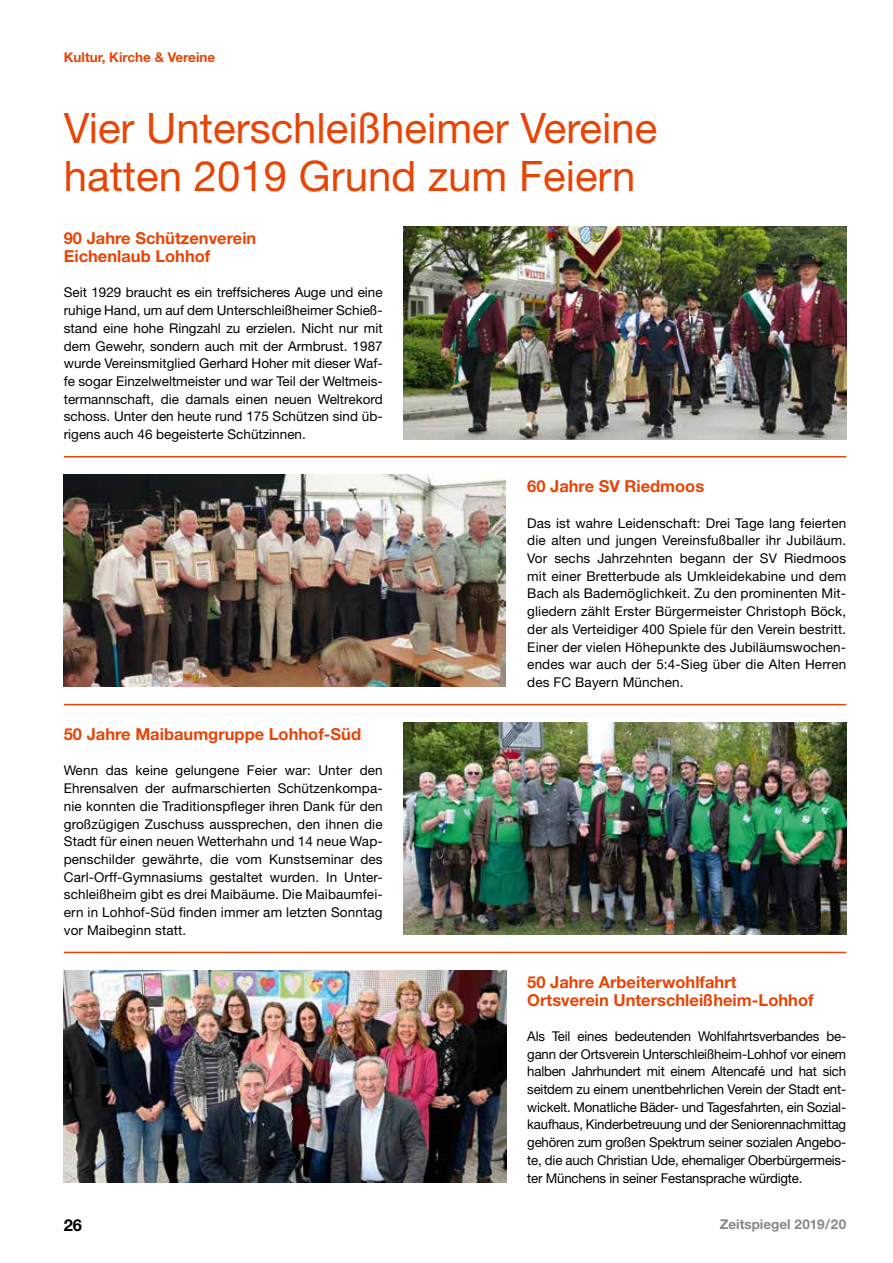
<style>
.page{position:relative;width:893px;height:1263px;background:#fff}
.page>*{position:absolute;margin:0;border:0;box-sizing:border-box;transform-origin:0 0}
.t1{font:42px/48px "Helvetica Neue";color:#e84406}
.t2{font:700 16.5px/17.7px "Helvetica Neue";color:#e84406}
.t3{font:700 16.5px "Helvetica Neue";color:#000}
.t4{font:13.5px/17.7px "Helvetica Neue";letter-spacing:.01em;color:#000;text-align:justify}
.t5{font:700 13.5px "Helvetica Neue";color:#e84406}
.t6{font:700 13.5px "Helvetica Neue";color:#868786}
</style>
<div class="page">
<hr style="left:64px;top:456px;width:782px;height:1px;background:#e84406">
<hr style="left:64px;top:704px;width:782px;height:1px;background:#e84406">
<hr style="left:64px;top:952px;width:782px;height:1px;background:#e84406">
<img style="left:404px;top:722px;width:442px;height:213px">
<img style="left:404px;top:227px;width:442px;height:212px">
<img style="left:64px;top:474px;width:442px;height:213px">
<img style="left:64px;top:970px;width:442px;height:212px">
<p class="t5" style="left:64px;top:48px;width:153px">Kultur, Kirche &amp; Vereine</p>
<h1 class="t1" style="left:64px;top:104px;width:595px">Vier Unterschleißheimer Vereine hatten 2019 Grund zum Feiern</h1>
<p class="t2" style="left:64px;top:229px;width:194px">90 Jahre Schützenverein<br>Eichenlaub Lohhof</p>
<p class="t4" style="left:64px;top:284px;width:320px">Seit 1929 braucht es ein treffsicheres Auge und eine ruhige Hand, um auf dem Unterschleißheimer Schieß&shy;stand eine hohe Ringzahl zu erzielen. Nicht nur mit dem Gewehr, sondern auch mit der Armbrust. 1987 wurde Vereinsmitglied Gerhard Hoher mit dieser Waf&shy;fe sogar Einzelweltmeister und war Teil der Weltmeis&shy;termannschaft, die damals einen neuen Weltrekord schoss. Unter den heute rund 175 Schützen sind üb&shy;rigens auch 46 begeisterte Schützinnen.</p>
<p class="t2" style="left:64px;top:725px;width:299px">50 Jahre Maibaumgruppe Lohhof-Süd</p>
<p class="t4" style="left:64px;top:762px;width:320px">Wenn das keine gelungene Feier war: Unter den Ehrensalven der aufmarschierten Schützenkompa&shy;nie konnten die Traditionspfleger ihren Dank für den großzügigen Zuschuss aussprechen, den ihnen die Stadt für einen neuen Wetterhahn und 14 neue Wap&shy;penschilder gewährte, die vom Kunstseminar des Carl-Orff-Gymnasiums gestaltet wurden. In Unter&shy;schleißheim gibt es drei Maibäume. Die Maibaumfei&shy;ern in Lohhof-Süd finden immer am letzten Sonntag vor Maibeginn statt.</p>
<p class="t2" style="left:527px;top:477px;width:178px">60 Jahre SV Riedmoos</p>
<p class="t4" style="left:527px;top:514px;width:320px;text-align:left">Das ist wahre Leidenschaft: Drei Tage lang feierten die alten und jungen Vereinsfußballer ihr Jubiläum.<br>Vor sechs Jahrzehnten begann der SV Riedmoos mit einer Bretterbude als Umkleidekabine und dem Bach als Bademöglichkeit. Zu den prominenten Mit&shy;gliedern zählt Erster Bürgermeister Christoph Böck, der als Verteidiger 400 Spiele für den Verein bestritt.<br>Einer der vielen Höhepunkte des Jubiläumswochen&shy;endes war auch der 5:4-Sieg über die Alten Herren des FC Bayern München.</p>
<p class="t2" style="left:527px;top:973px;width:288px">50 Jahre Arbeiterwohlfahrt<br>Ortsverein Unterschleißheim-Lohhof</p>
<p class="t4" style="left:527px;top:1027px;width:320px">Als Teil eines bedeutenden Wohlfahrtsverbandes be&shy;gann der Ortsverein Unterschleißheim-Lohhof vor einem halben Jahrhundert mit einem Altencafé und hat sich seitdem zu einem unentbehrlichen Verein der Stadt ent&shy;wickelt. Monatliche Bäder- und Tagesfahrten, ein Sozial&shy;kaufhaus, Kinderbetreuung und der Seniorennachmittag gehören zum großen Spektrum seiner sozialen Angebo&shy;te, die auch Christian Ude, ehemaliger Oberbürgermeis&shy;ter Münchens in seiner Festansprache würdigte.</p>
<p class="t3" style="left:64px;top:1215px;width:20px">26</p>
<p class="t6" style="left:720px;top:1215px;width:128px">Zeitspiegel 2019/20</p>
</div>
